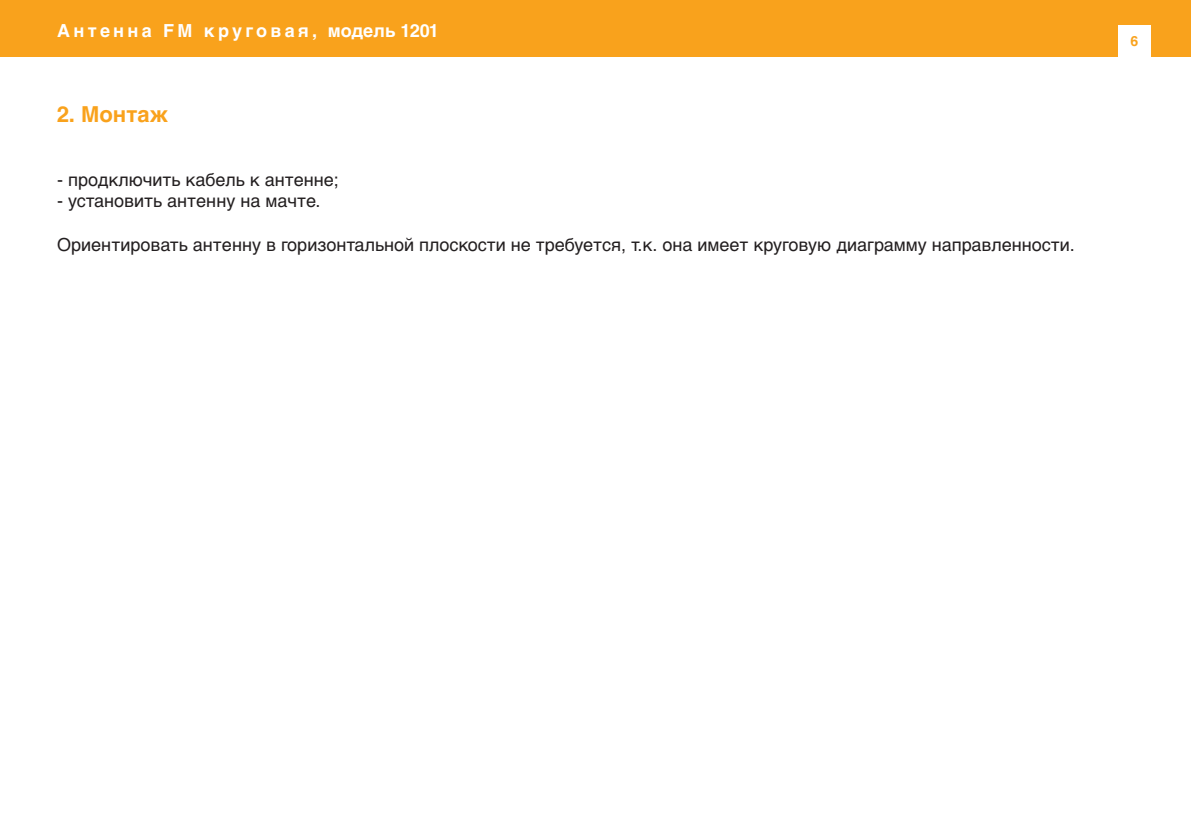
<style>
.page{position:relative;width:1191px;height:840px;background:#fff}
.page>*{position:absolute;margin:0;border:0;box-sizing:border-box;transform-origin:0 0}
.t1{font:700 22px "Helvetica Cyr";color:#f9a21c}
.t2{font:18px "Helvetica Cyr Upright";color:#231f20}
.t3{font:700 18px "Helvetica Cyr";letter-spacing:.18em;color:#fff}
.t4{font:700 14px "Helvetica Cyr";color:#f9a21c}
</style>
<div class="page">
<div style="left:0;top:0;width:1191px;height:57px;background:#f9a21c"></div>
<div style="left:1118px;top:25px;width:32px;height:33px;background:#fff"></div>
<p class="t3" style="left:57px;top:20px;width:383px">Антенна FM круговая, модель 1201</p>
<p class="t1" style="left:57px;top:102px;width:113px">2. Монтаж</p>
<p class="t2" style="left:57px;top:169px;width:283px">- продключить кабель к антенне;</p>
<p class="t2" style="left:57px;top:191px;width:265px">- установить антенну на мачте.</p>
<p class="t2" style="left:57px;top:234px;width:1019px">Ориентировать антенну в горизонтальной плоскости не требуется, т.к. она имеет круговую диаграмму направленности.</p>
<p class="t4" style="left:1130px;top:33px;width:9px">6</p>
</div>
